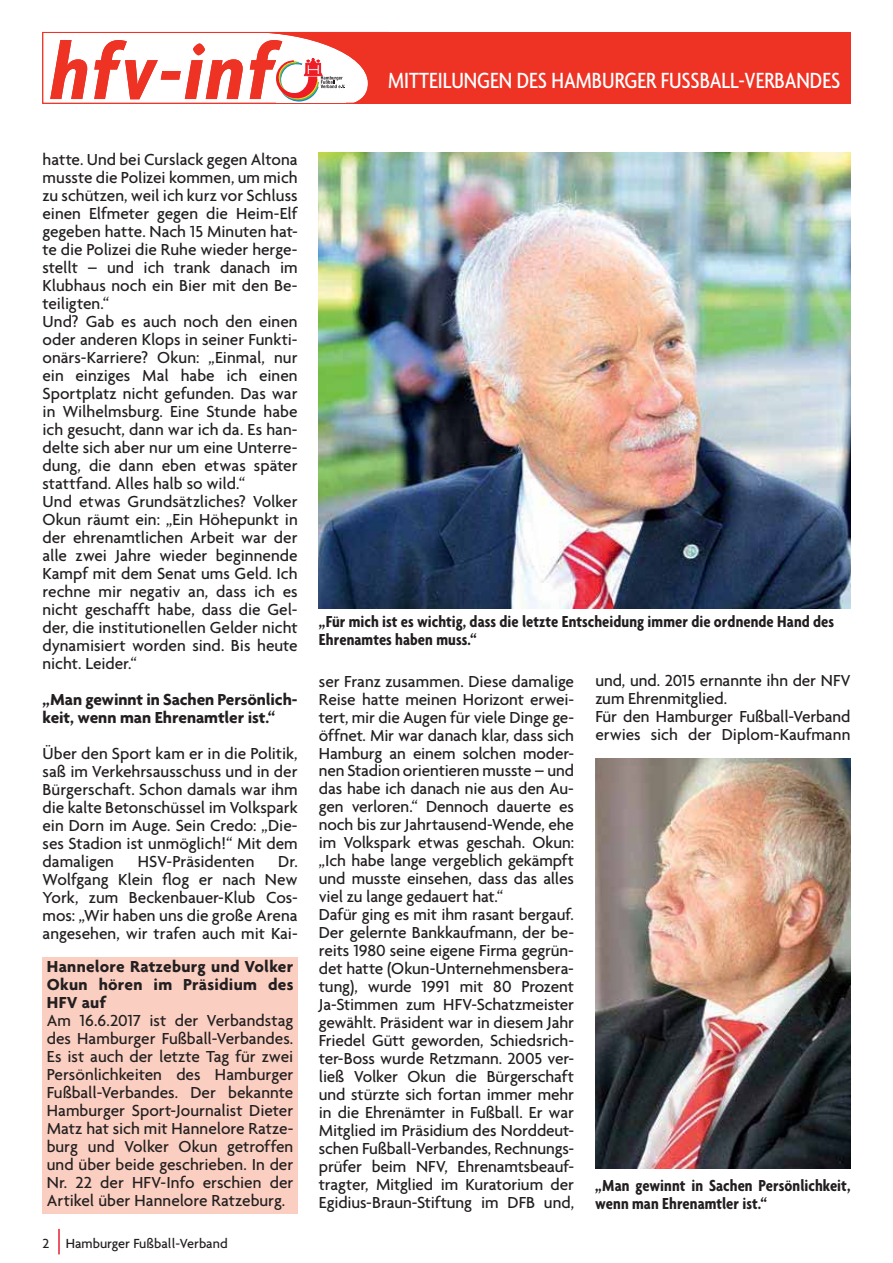
<style>
.page{position:relative;width:893px;height:1263px;background:#fff}
.page>*{position:absolute;margin:0;border:0;box-sizing:border-box;transform-origin:0 0}
.t1{font:italic 700 condensed 85.8px "Agenda";letter-spacing:.04em;color:#ee3224}
.t2{font:500 condensed 23.85px "Agenda";color:#fff}
.t3{font:500 17.25px/18px "Agenda";letter-spacing:-.005em;color:#231f20}
.t4{font:700 condensed 17.25px/18px "Agenda";color:#231f20}
.t5{font:700 17.25px/18px "Agenda";color:#231f20}
.t6{font:500 14.25px "Agenda";color:#231f20}
</style>
<div class="page">
<hr style="left:58px;top:1229px;width:2px;height:25px;background:#e81d30">
<div style="left:42px;top:32px;width:346px;height:72px;border:1px solid #ee3224"></div>
<div style="left:388px;top:32px;width:462px;height:72px;background:#ee3224"></div>
<svg style="left:248px;top:32px;width:140px;height:72px"></svg>
<img style="left:595px;top:759px;width:255px;height:410px">
<img style="left:319px;top:152px;width:531px;height:456px">
<div style="left:43px;top:957px;width:255px;height:256px;background:#facec0"></div>
<h1 class="t1" style="left:51px;top:25px;width:224px">hfv-inf</h1>
<h2 class="t2" style="left:388px;top:72px;width:453px">MITTEILUNGEN DES HAMBURGER FUSSBALL-VERBANDES</h2>
<p class="t3" style="left:43px;top:151px;width:257px">hatte. Und bei Curslack gegen Altona musste die Polizei kommen, um mich zu schützen, weil ich kurz vor Schluss einen Elfmeter gegen die Heim-Elf gegeben hatte. Nach 15 Minuten hat&shy;te die Polizei die Ruhe wieder herge&shy;stellt – und ich trank danach im Klubhaus noch ein Bier mit den Be&shy;teiligten.“<br>Und? Gab es auch noch den einen oder anderen Klops in seiner Funkti&shy;onärs-Karriere? Okun: „Einmal, nur ein einziges Mal habe ich einen Sportplatz nicht gefunden. Das war in Wilhelmsburg. Eine Stunde habe ich gesucht, dann war ich da. Es han&shy;delte sich aber nur um eine Unterre&shy;dung, die dann eben etwas später stattfand. Alles halb so wild.“<br>Und etwas Grundsätzliches? Volker Okun räumt ein: „Ein Höhepunkt in der ehrenamtlichen Arbeit war der alle zwei Jahre wieder beginnende Kampf mit dem Senat ums Geld. Ich rechne mir negativ an, dass ich es nicht geschafft habe, dass die Gel&shy;der, die institutionellen Gelder nicht dynamisiert worden sind. Bis heute nicht. Leider.“</p>
<p class="t5" style="left:43px;top:691px;width:257px">„Man gewinnt in Sachen Persönlich&shy;keit, wenn man Ehrenamtler ist.“</p>
<p class="t3" style="left:43px;top:745px;width:257px;text-align:justify">Über den Sport kam er in die Politik, saß im Verkehrsausschuss und in der Bürgerschaft. Schon damals war ihm die kalte Betonschüssel im Volkspark ein Dorn im Auge. Sein Credo: „Die&shy;ses Stadion ist unmöglich!“ Mit dem damaligen</p>
<p class="t3" style="left:138px;top:853px;width:118px">HSV-Präsidenten</p>
<p class="t3" style="left:43px;top:853px;width:257px;text-align:justify;text-indent:236px">Dr.<br>Wolfgang Klein flog er nach New York, zum Beckenbauer-Klub Cos&shy;mos: „Wir haben uns die große Arena angesehen, wir trafen auch mit Kai-</p>
<p class="t5" style="left:47px;top:959px;width:248px;text-align:justify">Hannelore Ratzeburg und Volker Okun hören im Präsidium des HFV auf</p>
<p class="t3" style="left:47px;top:1013px;width:248px;text-align:justify">Am 16.6.2017 ist der Verbandstag des Hamburger Fußball-Verbandes.<br>Es ist auch der letzte Tag für zwei Persönlichkeiten des Hamburger Fußball-Verbandes. Der bekannte Hamburger Sport-Journalist Dieter Matz hat sich mit Hannelore Ratze&shy;burg und Volker Okun getroffen und über beide geschrieben. In der Nr. 22 der HFV-Info erschien der Artikel über Hannelore Ratzeburg.</p>
<p class="t6" style="left:43px;top:1238px;width:187px">2 Hamburger Fußball-Verband</p>
<p class="t4" style="left:319px;top:614px;width:517px">„Für mich ist es wichtig, dass die letzte Entscheidung immer die ordnende Hand des<br>Ehrenamtes haben muss.“</p>
<p class="t3" style="left:319px;top:673px;width:257px">ser Franz zusammen. Diese damalige Reise hatte meinen Horizont erwei&shy;tert, mir die Augen für viele Dinge ge&shy;öffnet. Mir war danach klar, dass sich Hamburg an einem solchen moder&shy;nen Stadion orientieren musste – und das habe ich danach nie aus den Au&shy;gen verloren.“ Dennoch dauerte es noch bis zur Jahrtausend-Wende, ehe im Volkspark etwas geschah. Okun: „Ich habe lange vergeblich gekämpft und musste einsehen, dass das alles viel zu lange gedauert hat.“<br>Dafür ging es mit ihm rasant bergauf.<br>Der gelernte Bankkaufmann, der be&shy;reits 1980 seine eigene Firma gegrün&shy;det hatte (Okun-Unternehmensbera&shy;tung), wurde 1991 mit 80 Prozent Ja-Stimmen zum HFV-Schatzmeister gewählt. Präsident war in diesem Jahr Friedel Gütt geworden, Schiedsrich&shy;ter-Boss wurde Retzmann. 2005 ver&shy;ließ Volker Okun die Bürgerschaft und stürzte sich fortan immer mehr in die Ehrenämter in Fußball. Er war Mitglied im Präsidium des Norddeut&shy;schen Fußball-Verbandes, Rechnungs&shy;prüfer beim NFV, Ehrenamtsbeauf&shy;tragter, Mitglied im Kuratorium der Egidius-Braun-Stiftung im DFB und,</p>
<p class="t3" style="left:595px;top:673px;width:257px">und, und. 2015 ernannte ihn der NFV zum Ehrenmitglied.<br>Für den Hamburger Fußball-Verband erwies sich der Diplom-Kaufmann</p>
<p class="t4" style="left:595px;top:1179px;width:257px">„Man gewinnt in Sachen Persönlichkeit, wenn man Ehrenamtler ist.“</p>
</div>
